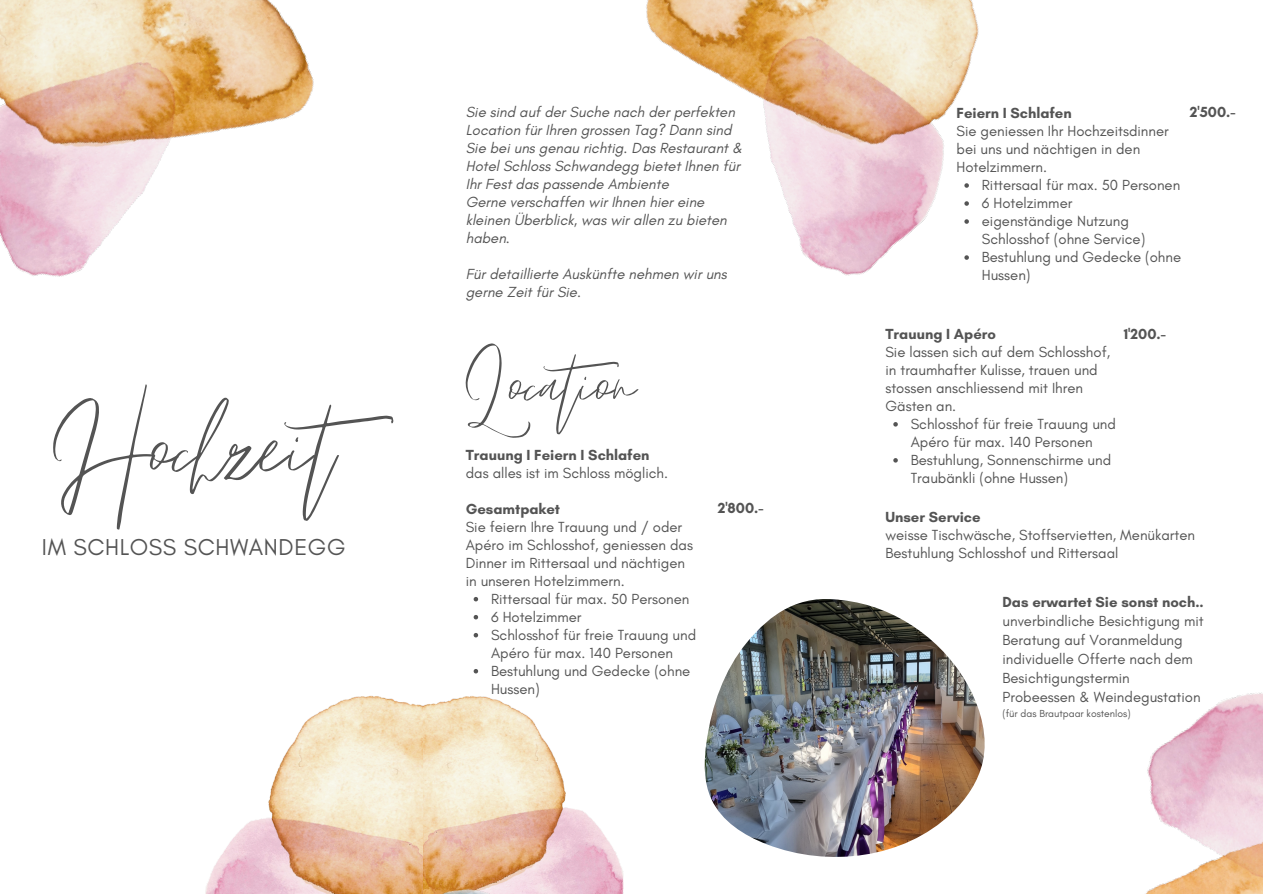
<style>
.page{position:relative;width:1263px;height:894px;background:#fff}
.page>*{position:absolute;margin:0;border:0;box-sizing:border-box;transform-origin:0 0}
.t1{font:164.25px "Emitha Script";color:#545454}
.t2{font:113.25px "Emitha Script";color:#545454}
.t3{font:23.4px "Glacial Indifference";letter-spacing:.025em;color:#545454}
.t4{font:14.85px/18px "Glacial Indifference";color:#545454}
.t5{font:italic 14.85px/18px "Glacial Indifference";color:#545454}
.t6{font:700 14.85px "Glacial Indifference";color:#545454}
.t7{font:10.35px "Glacial Indifference";color:#545454}
</style>
<div class="page">
<img style="left:0;top:0;width:314px;height:277px">
<img style="left:268px;top:695px;width:156px;height:108px">
<img style="left:424px;top:616px;width:142px;height:187px">
<img style="left:646px;top:0;width:333px;height:276px">
<img style="left:1146px;top:692px;width:117px;height:201px">
<img style="left:205px;top:803px;width:419px;height:90px">
<img style="left:705px;top:599px;width:280px;height:258px">
<svg style="left:474px;top:597px;width:4px;height:4px"></svg>
<svg style="left:474px;top:615px;width:4px;height:4px"></svg>
<svg style="left:474px;top:632px;width:4px;height:5px"></svg>
<svg style="left:474px;top:668px;width:4px;height:5px"></svg>
<svg style="left:964px;top:183px;width:5px;height:5px"></svg>
<svg style="left:964px;top:201px;width:5px;height:5px"></svg>
<svg style="left:964px;top:219px;width:5px;height:5px"></svg>
<svg style="left:964px;top:255px;width:5px;height:5px"></svg>
<svg style="left:893px;top:422px;width:5px;height:4px"></svg>
<svg style="left:893px;top:458px;width:5px;height:4px"></svg>
<h1 class="t1" style="left:53px;top:362px;width:368px">Hochzeit</h1>
<h3 class="t3" style="left:42px;top:532px;width:305px">IM SCHLOSS SCHWANDEGG</h3>
<p class="t5" style="left:466px;top:102px;width:278px">Sie sind auf der Suche nach der perfekten Location für Ihren grossen Tag? Dann sind Sie bei uns genau richtig. Das Restaurant &amp; Hotel Schloss Schwandegg bietet Ihnen für Ihr Fest das passende Ambiente<br>Gerne verschaffen wir Ihnen hier eine kleinen Überblick, was wir allen zu bieten haben.</p>
<p class="t5" style="left:466px;top:264px;width:263px">Für detaillierte Auskünfte nehmen wir uns gerne Zeit für Sie.</p>
<h2 class="t2" style="left:466px;top:325px;width:173px">Location</h2>
<p class="t6" style="left:466px;top:445px;width:185px">Trauung I Feiern I Schlafen</p>
<p class="t4" style="left:466px;top:463px;width:204px">das alles ist im Schloss möglich.</p>
<p class="t6" style="left:466px;top:499px;width:96px">Gesamtpaket</p>
<p class="t4" style="left:466px;top:517px;width:229px">Sie feiern Ihre Trauung und / oder<br>Apéro im Schlosshof, geniessen das<br>Dinner im Rittersaal und nächtigen in unseren Hotelzimmern.</p>
<p class="t4" style="left:491px;top:589px;width:207px">Rittersaal für max. 50 Personen<br>6 Hotelzimmer<br>Schlosshof für freie Trauung und<br>Apéro für max. 140 Personen<br>Bestuhlung und Gedecke (ohne<br>Hussen)</p>
<p class="t6" style="left:718px;top:499px;width:47px">2'800.-</p>
<p class="t6" style="left:956px;top:104px;width:117px">Feiern I Schlafen</p>
<p class="t4" style="left:956px;top:122px;width:214px">Sie geniessen Ihr Hochzeitsdinner bei uns und nächtigen in den<br>Hotelzimmern.</p>
<p class="t4" style="left:982px;top:176px;width:201px">Rittersaal für max. 50 Personen<br>6 Hotelzimmer<br>eigenständige Nutzung<br>Schlosshof (ohne Service)<br>Bestuhlung und Gedecke (ohne<br>Hussen)</p>
<p class="t6" style="left:1190px;top:103px;width:47px">2'500.-</p>
<p class="t6" style="left:885px;top:324px;width:112px">Trauung I Apéro</p>
<p class="t4" style="left:885px;top:342px;width:226px">Sie lassen sich auf dem Schlosshof, in traumhafter Kulisse, trauen und stossen anschliessend mit Ihren<br>Gästen an.</p>
<p class="t4" style="left:911px;top:414px;width:207px">Schlosshof für freie Trauung und<br>Apéro für max. 140 Personen<br>Bestuhlung, Sonnenschirme und<br>Traubänkli (ohne Hussen)</p>
<p class="t6" style="left:1124px;top:324px;width:43px">1'200.-</p>
<p class="t6" style="left:885px;top:507px;width:97px">Unser Service</p>
<p class="t4" style="left:885px;top:525px;width:311px">weisse Tischwäsche, Stoffservietten, Menükarten<br>Bestuhlung Schlosshof und Rittersaal</p>
<p class="t6" style="left:1002px;top:592px;width:203px">Das erwartet Sie sonst noch..</p>
<p class="t4" style="left:1002px;top:611px;width:203px;line-height:19px">unverbindliche Besichtigung mit<br>Beratung auf Voranmeldung individuelle Offerte nach dem<br>Besichtigungstermin<br>Probeessen &amp; Weindegustation</p>
<p class="t7" style="left:1002px;top:706px;width:130px">(für das Brautpaar kostenlos)</p>
</div>
